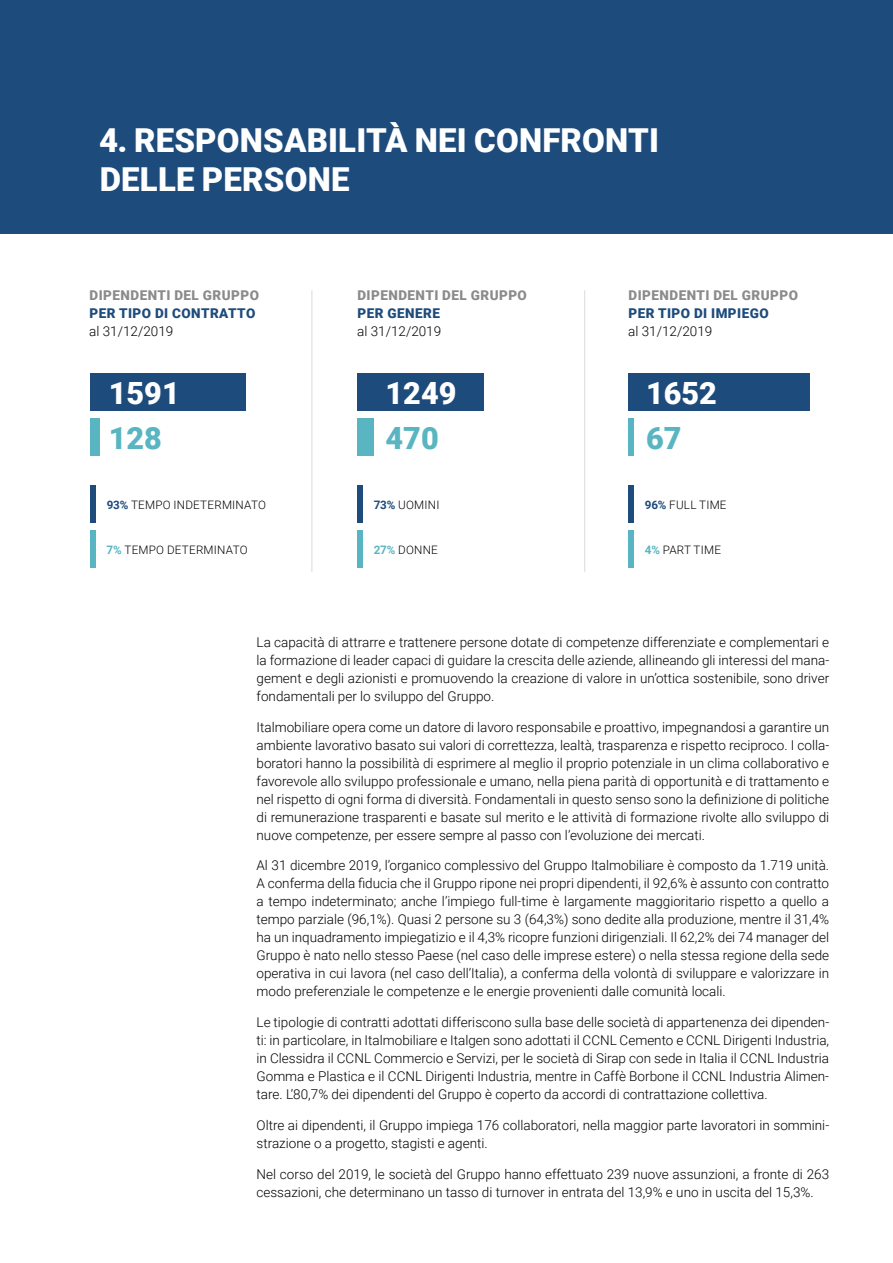
<style>
.page{position:relative;width:893px;height:1263px;background:#fff}
.page>*{position:absolute;margin:0;border:0;box-sizing:border-box;transform-origin:0 0}
.t1{font:900 33px/38.5px "Roboto";letter-spacing:.005em;color:#fff}
.t2{font:900 30.6px "Roboto";color:#fff}
.t3{font:900 30.6px "Roboto";color:#59b5c1}
.t4{font:300 13.5px/18px "Roboto";color:#000;text-align:justify}
.t5{font:900 13.5px "Roboto";letter-spacing:.035em;color:#8a8c8a}
.t6{font:900 13.5px "Roboto";letter-spacing:.035em;color:#1d4b7c}
.t7{font:300 11.7px "Roboto";letter-spacing:.02em;color:#000}
.s1{font-weight:700;color:#1d4b7c}
.s2{font-weight:700;color:#59b5c1}
</style>
<div class="page">
<div style="left:90px;top:374px;width:155px;height:37px;background:#1d4b7c"></div>
<div style="left:357px;top:374px;width:127px;height:37px;background:#1d4b7c"></div>
<div style="left:628px;top:374px;width:182px;height:37px;background:#1d4b7c"></div>
<div style="left:90px;top:486px;width:6px;height:37px;background:#1d4b7c"></div>
<div style="left:357px;top:486px;width:6px;height:37px;background:#1d4b7c"></div>
<div style="left:628px;top:486px;width:6px;height:37px;background:#1d4b7c"></div>
<div style="left:90px;top:419px;width:10px;height:37px;background:#59b5c1"></div>
<div style="left:357px;top:419px;width:17px;height:37px;background:#59b5c1"></div>
<div style="left:628px;top:419px;width:6px;height:37px;background:#59b5c1"></div>
<div style="left:90px;top:531px;width:6px;height:37px;background:#59b5c1"></div>
<div style="left:357px;top:531px;width:6px;height:37px;background:#59b5c1"></div>
<div style="left:628px;top:531px;width:6px;height:37px;background:#59b5c1"></div>
<hr style="left:311px;top:290px;width:1px;height:282px;background:#dadada">
<hr style="left:584px;top:290px;width:1px;height:282px;background:#dadada">
<div style="left:0;top:0;width:893px;height:234px;background:#1d4b7c"></div>
<h1 class="t1" style="left:99px;top:120px;width:561px">4. RESPONSABILITÀ NEI CONFRONTI<br>DELLE PERSONE</h1>
<p class="t5" style="left:90px;top:286px;width:171px">DIPENDENTI DEL GRUPPO</p>
<p class="t6" style="left:90px;top:304px;width:167px">PER TIPO DI CONTRATTO</p>
<p class="t4" style="left:89px;top:322px;width:86px">al 31/12/2019</p>
<p class="t5" style="left:357px;top:286px;width:171px">DIPENDENTI DEL GRUPPO</p>
<p class="t6" style="left:357px;top:304px;width:84px">PER GENERE</p>
<p class="t4" style="left:357px;top:322px;width:86px">al 31/12/2019</p>
<p class="t5" style="left:628px;top:286px;width:171px">DIPENDENTI DEL GRUPPO</p>
<p class="t6" style="left:628px;top:304px;width:142px">PER TIPO DI IMPIEGO</p>
<p class="t4" style="left:628px;top:322px;width:86px">al 31/12/2019</p>
<h2 class="t2" style="left:109px;top:372px;width:72px">1591</h2>
<h2 class="t2" style="left:386px;top:372px;width:72px">1249</h2>
<h2 class="t2" style="left:646px;top:372px;width:72px">1652</h2>
<h2 class="t3" style="left:109px;top:417px;width:55px">128</h2>
<h2 class="t3" style="left:386px;top:417px;width:55px">470</h2>
<h2 class="t3" style="left:646px;top:417px;width:37px">67</h2>
<p class="t7" style="left:107px;top:496px;width:161px"><span class="s1">93%</span> TEMPO INDETERMINATO</p>
<p class="t7" style="left:374px;top:496px;width:67px"><span class="s1">73%</span> UOMINI</p>
<p class="t7" style="left:645px;top:496px;width:83px"><span class="s1">96%</span> FULL TIME</p>
<p class="t7" style="left:107px;top:541px;width:142px"><span class="s2">7%</span> TEMPO DETERMINATO</p>
<p class="t7" style="left:374px;top:541px;width:66px"><span class="s2">27%</span> DONNE</p>
<p class="t7" style="left:645px;top:541px;width:78px"><span class="s2">4%</span> PART TIME</p>
<p class="t4" style="left:257px;top:633px;width:574px">La capacità di attrarre e trattenere persone dotate di competenze differenziate e complementari e la formazione di leader capaci di guidare la crescita delle aziende, allineando gli interessi del mana&shy;gement e degli azionisti e promuovendo la creazione di valore in un’ottica sostenibile, sono driver fondamentali per lo sviluppo del Gruppo.</p>
<p class="t4" style="left:257px;top:717px;width:574px">Italmobiliare opera come un datore di lavoro responsabile e proattivo, impegnandosi a garantire un ambiente lavorativo basato sui valori di correttezza, lealtà, trasparenza e rispetto reciproco. I colla&shy;boratori hanno la possibilità di esprimere al meglio il proprio potenziale in un clima collaborativo e favorevole allo sviluppo professionale e umano, nella piena parità di opportunità e di trattamento e nel rispetto di ogni forma di diversità. Fondamentali in questo senso sono la definizione di politiche di remunerazione trasparenti e basate sul merito e le attività di formazione rivolte allo sviluppo di nuove competenze, per essere sempre al passo con l’evoluzione dei mercati.</p>
<p class="t4" style="left:257px;top:856px;width:574px">Al 31 dicembre 2019, l’organico complessivo del Gruppo Italmobiliare è composto da 1.719 unità.<br>A conferma della fiducia che il Gruppo ripone nei propri dipendenti, il 92,6% è assunto con contratto a tempo indeterminato; anche l’impiego full-time è largamente maggioritario rispetto a quello a tempo parziale (96,1%). Quasi 2 persone su 3 (64,3%) sono dedite alla produzione, mentre il 31,4% ha un inquadramento impiegatizio e il 4,3% ricopre funzioni dirigenziali. Il 62,2% dei 74 manager del Gruppo è nato nello stesso Paese (nel caso delle imprese estere) o nella stessa regione della sede operativa in cui lavora (nel caso dell’Italia), a conferma della volontà di sviluppare e valorizzare in modo preferenziale le competenze e le energie provenienti dalle comunità locali.</p>
<p class="t4" style="left:257px;top:1013px;width:574px">Le tipologie di contratti adottati differiscono sulla base delle società di appartenenza dei dipenden&shy;ti: in particolare, in Italmobiliare e Italgen sono adottati il CCNL Cemento e CCNL Dirigenti Industria, in Clessidra il CCNL Commercio e Servizi, per le società di Sirap con sede in Italia il CCNL Industria Gomma e Plastica e il CCNL Dirigenti Industria, mentre in Caffè Borbone il CCNL Industria Alimen&shy;tare. L’80,7% dei dipendenti del Gruppo è coperto da accordi di contrattazione collettiva.</p>
<p class="t4" style="left:257px;top:1115px;width:574px">Oltre ai dipendenti, il Gruppo impiega 176 collaboratori, nella maggior parte lavoratori in sommini&shy;strazione o a progetto, stagisti e agenti.</p>
<p class="t4" style="left:257px;top:1164px;width:574px">Nel corso del 2019, le società del Gruppo hanno effettuato 239 nuove assunzioni, a fronte di 263 cessazioni, che determinano un tasso di turnover in entrata del 13,9% e uno in uscita del 15,3%.</p>
</div>
